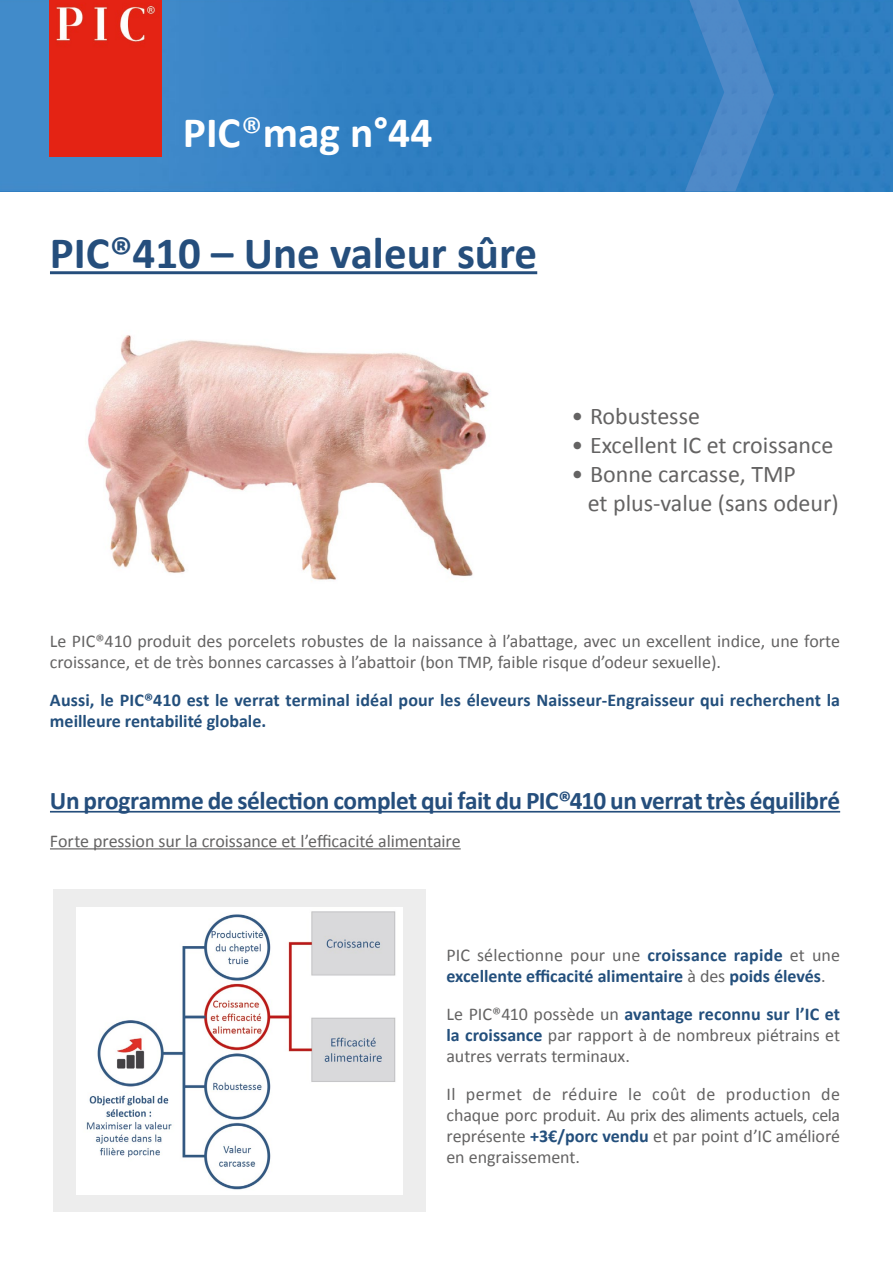
<style>
.page{position:relative;width:893px;height:1263px;background:#fff}
.page>*{position:absolute;margin:0;border:0;box-sizing:border-box;transform-origin:0 0}
.t1{font:700 45px "Calibri";color:#254e7c}
.t2{font:700 43.5px "Calibri";color:#fff}
.t3{font:700 25.5px "Calibri";letter-spacing:-.015em;color:#254e7c}
.t4{font:24px/29px "Calibri";color:#646363}
.t5{font:18px/21px "Calibri";letter-spacing:-.005em;color:#646363;text-align:justify}
.t6{font:700 18px/21px "Calibri";color:#234f7c}
.s1{font-weight:400}
.s2{font-weight:400;color:#646363}
.s3{font-weight:700;color:#234f7c}
</style>
<div class="page">
<div style="left:53px;top:889px;width:372px;height:323px;background:#ededed"></div>
<hr style="left:50px;top:271px;width:487px;height:3px;background:#254e7c">
<hr style="left:50px;top:811px;width:790px;height:1px;background:#254e7c">
<hr style="left:50px;top:848px;width:411px;height:1px;background:#646363">
<img style="left:0;top:0;width:893px;height:191px">
<img style="left:685px;top:0;width:89px;height:191px">
<img style="left:50px;top:0;width:111px;height:156px">
<img style="left:87px;top:335px;width:402px;height:245px">
<img style="left:76px;top:907px;width:326px;height:287px">
<h2 class="t2" style="left:183px;top:102px;width:251px">PIC<span class="s1">®</span>mag n°44</h2>
<h1 class="t1" style="left:50px;top:221px;width:489px">PIC®410 – Une valeur sûre</h1>
<h3 class="t4" style="left:571px;top:401px;width:130px">• Robustesse</h3>
<h3 class="t4" style="left:571px;top:430px;width:263px">• Excellent IC et croissance</h3>
<h3 class="t4" style="left:588px;top:459px;width:252px;text-indent:-16px">• Bonne carcasse, TMP<br>et plus-value (sans odeur)</h3>
<p class="t5" style="left:50px;top:630px;width:791px">Le PIC®410 produit des porcelets robustes de la naissance à l’abattage, avec un excellent indice, une forte croissance, et de très bonnes carcasses à l’abattoir (bon TMP, faible risque d’odeur sexuelle).</p>
<p class="t6" style="left:50px;top:689px;width:792px">Aussi, le PIC®410 est le verrat terminal idéal pour les éleveurs Naisseur-Engraisseur qui recherchent la meilleure rentabilité globale.</p>
<h3 class="t3" style="left:50px;top:782px;width:792px">Un programme de sélection complet qui fait du PIC®410 un verrat très équilibré</h3>
<p class="t5" style="left:50px;top:830px;width:412px">Forte pression sur la croissance et l’efficacité alimentaire</p>
<p class="t6" style="left:446px;top:944px;width:395px"><span class="s2">PIC sélectionne pour une</span> croissance rapide <span class="s2">et une </span>excellente efficacité alimentaire <span class="s2">à des</span> poids élevés<span class="s2">.</span></p>
<p class="t5" style="left:446px;top:1003px;width:395px">Le PIC®410 possède un <span class="s3">avantage reconnu sur l’IC et la croissance</span> par rapport à de nombreux piétrains et autres verrats terminaux.</p>
<p class="t5" style="left:446px;top:1083px;width:395px">Il permet de réduire le coût de production de chaque porc produit. Au prix des aliments actuels, cela représente <span class="s3">+3€/porc vendu</span> et par point d’IC amélioré en engraissement.</p>
</div>
